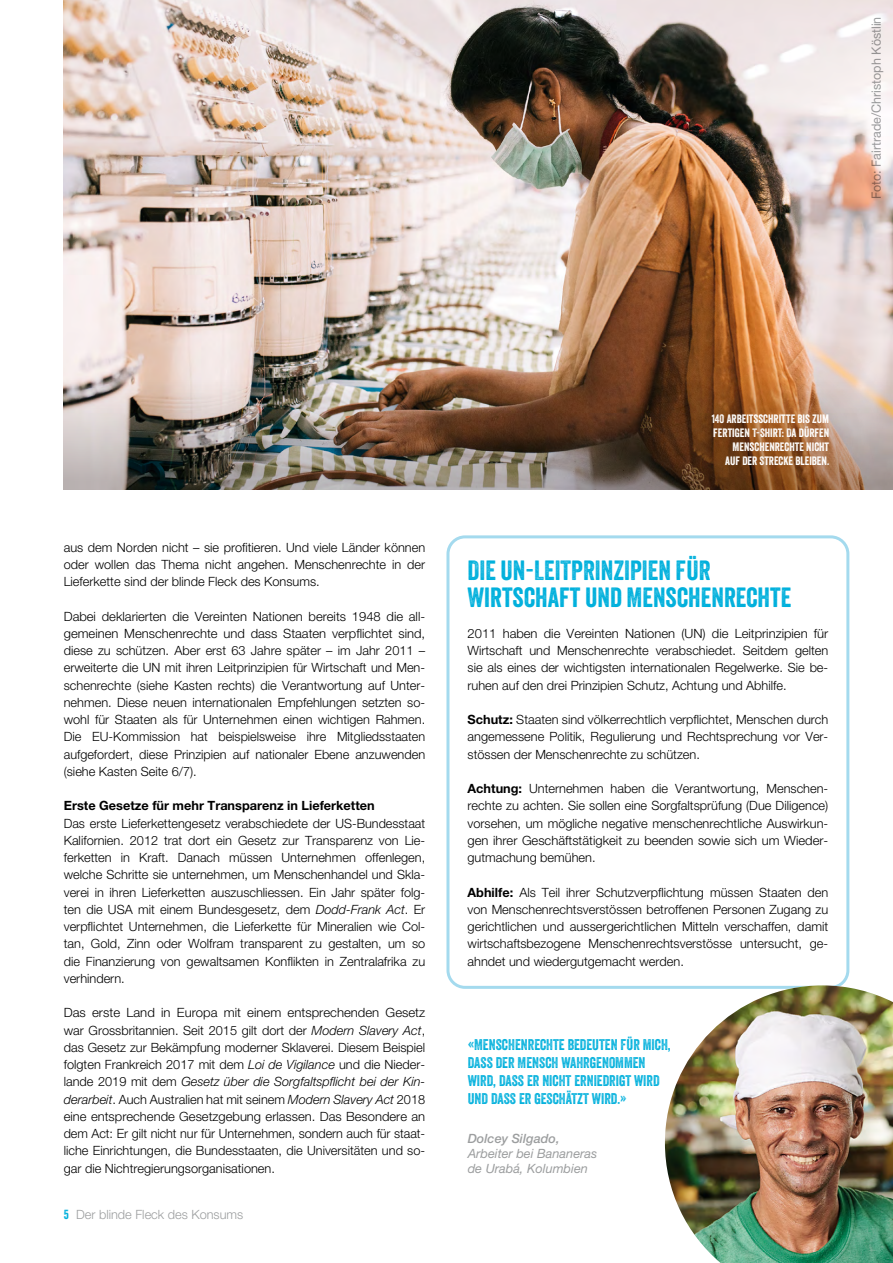
<style>
.page{position:relative;width:893px;height:1263px;background:#fff}
.page>*{position:absolute;margin:0;border:0;box-sizing:border-box;transform-origin:0 0}
.t1{font:27px/27px "Veneer";color:#00b0dc}
.t2{font:15px/18px "Veneer Two";color:#00b0dc}
.t3{font:300 12.75px/17.2px "Helvetica Neue";color:#000;text-align:justify}
.t4{font:700 12.75px "Helvetica Neue";color:#000}
.t5{font:italic 12.75px/15px "Helvetica Neue LT Std";color:#9c9e9f}
.t6{font:12.75px "Helvetica Neue LT Std";color:#9c9e9f}
.t7{font:300 12.75px "Helvetica Neue";color:#9c9e9f}
.t8{font:italic 500 12.75px "Helvetica Neue LT Std";color:#9c9e9f}
.t9{font:11.85px/14.1px "Veneer";color:#fff;text-align:right}
.s1{font-style:italic}
.s2{font-family:"Veneer";font-weight:400;color:#00b0dc}
.s3{font-weight:700}
</style>
<div class="page">
<div style="left:446px;top:535px;width:403px;height:454px;border:3px solid #a4daee;border-radius:17px"></div>
<img style="left:665px;top:985px;width:228px;height:278px">
<img style="left:64px;top:0;width:829px;height:379px">
<img style="left:64px;top:379px;width:571px;height:110px">
<div style="left:635px;top:326px;width:258px;height:163px;background:#000;opacity:.75"></div>
<p class="t6" style="left:869px;top:199px;width:184px;rotate:-90deg">Foto: Fairtrade/Christoph Köstlin</p>
<p class="t3" style="left:64px;top:538px;width:363px">aus dem Norden nicht – sie profitieren. Und viele Länder können oder wollen das Thema nicht angehen. Menschenrechte in der Lieferkette sind der blinde Fleck des Konsums.</p>
<p class="t3" style="left:64px;top:607px;width:363px;text-align:left">Dabei deklarierten die Vereinten Nationen bereits 1948 die all&shy;gemeinen Menschenrechte und dass Staaten verpflichtet sind, diese zu schützen. Aber erst 63 Jahre später – im Jahr 2011 – erweiterte die UN mit ihren Leitprinzipien für Wirtschaft und Men--- schenrechte (siehe Kasten rechts) die Verantwortung auf Unter&shy;nehmen. Diese neuen internationalen Empfehlungen setzten so&shy;wohl für Staaten als für Unternehmen einen wichtigen Rahmen.<br>Die EU-- Kommission hat beispielsweise ihre Mitgliedsstaaten aufgefordert, diese Prinzipien auf nationaler Ebene anzuwenden (siehe Kasten Seite 6/7).</p>
<p class="t4" style="left:64px;top:798px;width:312px">Erste Gesetze für mehr Transparenz in Lieferketten</p>
<p class="t3" style="left:64px;top:814px;width:363px">Das erste Lieferkettengesetz verabschiedete der US-- Bundesstaat Kalifornien. 2012 trat dort ein Gesetz zur Transparenz von Lie&shy;ferketten in Kraft. Danach müssen Unternehmen offenlegen, welche Schritte sie unternehmen, um Menschenhandel und Skla&shy;verei in ihren Lieferketten auszuschliessen. Ein Jahr später folg&shy;ten die USA mit einem Bundesgesetz, dem <span class="s1">Dodd-Frank Act</span>. Er verpflichtet Unternehmen, die Lieferkette für Mineralien wie Col&shy;tan, Gold, Zinn oder Wolfram transparent zu gestalten, um so die Finanzierung von gewaltsamen Konflikten in Zentralafrika zu verhindern.</p>
<p class="t3" style="left:64px;top:1004px;width:363px">Das erste Land in Europa mit einem entsprechenden Gesetz war Grossbritannien. Seit 2015 gilt dort der <span class="s1">Modern Slavery Act</span>, das Gesetz zur Bekämpfung moderner Sklaverei. Diesem Beispiel folgten Frankreich 2017 mit dem <span class="s1">Loi de Vigilance</span> und die Nieder&shy;lande 2019 mit dem <span class="s1">Gesetz über die Sorgfaltspflicht bei der Kin&shy;derarbeit</span>. Auch Australien hat mit seinem <span class="s1">Modern Slavery Act</span> 2018 eine entsprechende Gesetzgebung erlassen. Das Besondere an dem Act: Er gilt nicht nur für Unternehmen, sondern auch für staat&shy;liche Einrichtungen, die Bundesstaaten, die Universitäten und so&shy;gar die Nichtregierungsorganisationen.</p>
<p class="t7" style="left:64px;top:1207px;width:181px"><span class="s2">5</span> Der blinde Fleck des Konsums</p>
<p class="t9" style="left:712px;top:411px;width:119px">140 ARBEITSSCHRITTE BIS ZUM<br>FERTIGEN T-SHIRT: DA DÜRFEN<br>MENSCHENRECHTE NICHT<br>AUF DER STRECKE BLEIBEN.</p>
<h1 class="t1" style="left:468px;top:557px;width:325px">DIE UN-LEITPRINZIPIEN FÜR<br>WIRTSCHAFT UND MENSCHENRECHTE</h1>
<p class="t3" style="left:468px;top:624px;width:362px">2011 haben die Vereinten Nationen (UN) die Leitprinzipien für Wirtschaft und Menschenrechte verabschiedet. Seitdem gelten sie als eines der wichtigsten internationalen Regelwerke. Sie be&shy;ruhen auf den drei Prinzipien Schutz, Achtung und Abhilfe.</p>
<p class="t3" style="left:468px;top:711px;width:362px"><span class="s3">Schutz:</span> Staaten sind völkerrechtlich verpflichtet, Menschen durch angemessene Politik, Regulierung und Rechtsprechung vor Ver&shy;stössen der Menschenrechte zu schützen.</p>
<p class="t3" style="left:468px;top:780px;width:362px"><span class="s3">Achtung:</span> Unternehmen haben die Verantwortung, Menschen&shy;rechte zu achten. Sie sollen eine Sorgfaltsprüfung (Due Diligence) vorsehen, um mögliche negative menschenrechtliche Auswirkun&shy;gen ihrer Geschäftstätigkeit zu beenden sowie sich um Wieder&shy;gutmachung bemühen.</p>
<p class="t3" style="left:468px;top:883px;width:362px;text-align:left"><span class="s3">Abhilfe:</span> Als Teil ihrer Schutzverpflichtung müssen Staaten den von Menschenrechtsverstössen betroffenen Personen Zugang zu gerichtlichen und aussergerichtlichen Mitteln verschaffen, damit wirtschaftsbezogene Menschenrechtsverstösse untersucht, ge-- ahndet und wiedergutgemacht werden.</p>
<p class="t2" style="left:468px;top:1035px;width:204px">«MENSCHENRECHTE BEDEUTEN FÜR MICH,<br>DASS DER MENSCH WAHRGENOMMEN<br>WIRD, DASS ER NICHT ERNIEDRIGT WIRD<br>UND DASS ER GESCHÄTZT WIRD.»</p>
<p class="t8" style="left:468px;top:1130px;width:93px">Dolcey Silgado,</p>
<p class="t5" style="left:468px;top:1145px;width:131px">Arbeiter bei Bananeras de Urabá, Kolumbien</p>
</div>
